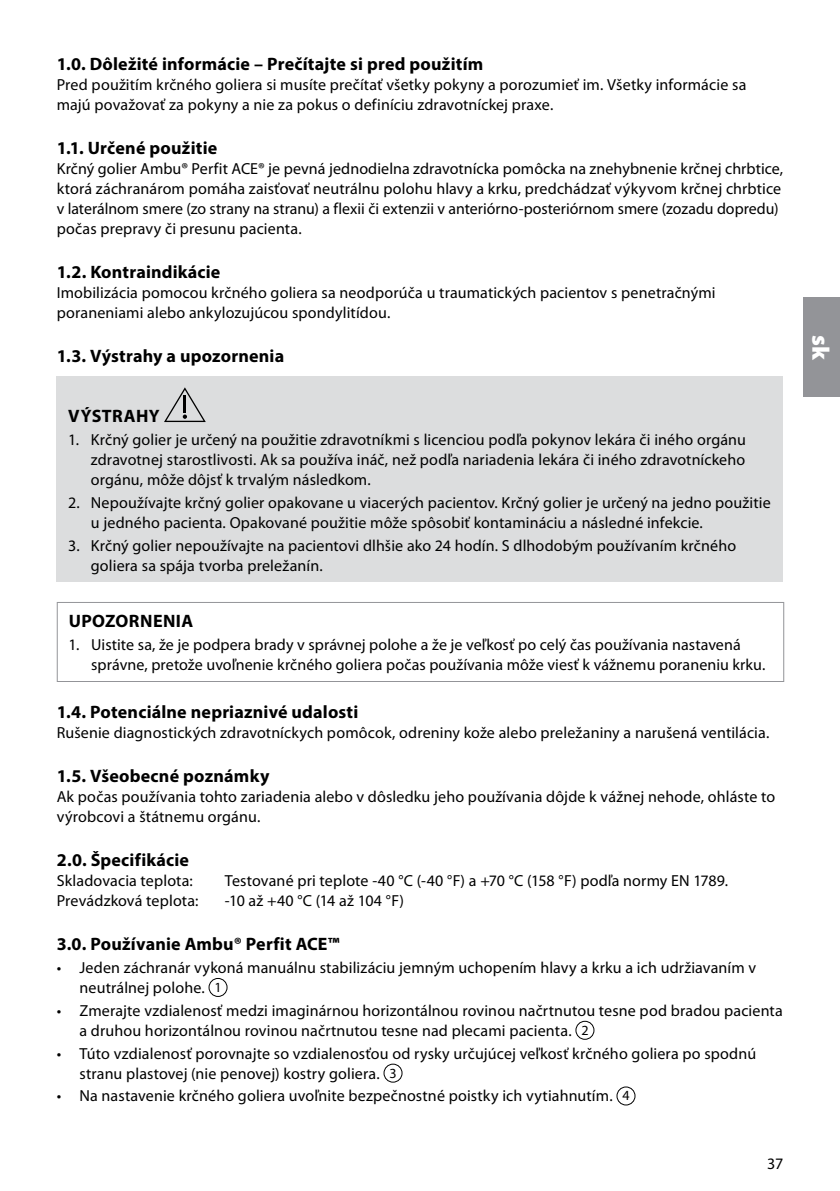
<style>
.page{position:relative;width:840px;height:1191px;background:#fff}
.page>*{position:absolute;margin:0;border:0;box-sizing:border-box;transform-origin:0 0}
.t1{font:900 24px "Myriad Pro";color:#fff}
.t2{font:700 18px "Myriad Pro";letter-spacing:.01em;color:#000}
.t3{font:16px/20px "Myriad Pro";letter-spacing:.005em;color:#000}
.s1{font-size:14px}
</style>
<div class="page">
<div style="left:802px;top:298px;width:37px;height:99px;background:#939498"></div>
<div style="left:57px;top:376px;width:725px;height:206px;background:#dcddde"></div>
<svg style="left:164px;top:387px;width:42px;height:35px"></svg>
<hr style="left:57px;top:602px;width:726px;height:1px;background:#939498">
<hr style="left:57px;top:603px;width:1px;height:78px;background:#939498">
<hr style="left:782px;top:603px;width:1px;height:78px;background:#939498">
<hr style="left:57px;top:681px;width:726px;height:1px;background:#939498">
<div style="left:208px;top:978px;width:19px;height:19px;border:1px solid #000;border-radius:50%"></div>
<div style="left:575px;top:1020px;width:19px;height:19px;border:1px solid #000;border-radius:50%"></div>
<div style="left:383px;top:1063px;width:19px;height:19px;border:1px solid #000;border-radius:50%"></div>
<div style="left:616px;top:1086px;width:19px;height:19px;border:1px solid #000;border-radius:50%"></div>
<p class="t2" style="left:57px;top:52px;width:428px">1.0. Dôležité informácie – Prečítajte si pred použitím</p>
<p class="t3" style="left:57px;top:75px;width:690px">Pred použitím krčného goliera si musíte prečítať všetky pokyny a porozumieť im. Všetky informácie sa majú považovať za pokyny a nie za pokus o definíciu zdravotníckej praxe.</p>
<p class="t2" style="left:57px;top:136px;width:162px">1.1. Určené použitie</p>
<p class="t3" style="left:57px;top:159px;width:727px">Krčný golier Ambu® Perfit ACE® je pevná jednodielna zdravotnícka pomôcka na znehybnenie krčnej chrbtice, ktorá záchranárom pomáha zaisťovať neutrálnu polohu hlavy a krku, predchádzať výkyvom krčnej chrbtice v laterálnom smere (zo strany na stranu) a flexii či extenzii v anteriórno-posteriórnom smere (zozadu dopredu) počas prepravy či presunu pacienta.</p>
<p class="t2" style="left:57px;top:260px;width:165px">1.2. Kontraindikácie</p>
<p class="t3" style="left:57px;top:283px;width:660px">Imobilizácia pomocou krčného goliera sa neodporúča u traumatických pacientov s penetračnými poraneniami alebo ankylozujúcou spondylitídou.</p>
<p class="t2" style="left:57px;top:344px;width:229px">1.3. Výstrahy a upozornenia</p>
<p class="t2" style="left:68px;top:404px;width:93px">VÝSTRAHY</p>
<p class="t3" style="left:91px;top:429px;width:656px;text-align:justify;text-indent:-23px">1. Krčný golier je určený na použitie zdravotníkmi s licenciou podľa pokynov lekára či iného orgánu zdravotnej starostlivosti. Ak sa používa ináč, než podľa nariadenia lekára či iného zdravotníckeho orgánu, môže dôjsť k trvalým následkom.</p>
<p class="t3" style="left:91px;top:492px;width:681px;text-indent:-23px">2. Nepoužívajte krčný golier opakovane u viacerých pacientov. Krčný golier je určený na jedno použitie u jedného pacienta. Opakované použitie môže spôsobiť kontamináciu a následné infekcie.</p>
<p class="t3" style="left:91px;top:535px;width:646px;text-indent:-23px">3. Krčný golier nepoužívajte na pacientovi dlhšie ako 24 hodín. S dlhodobým používaním krčného goliera sa spája tvorba preležanín.</p>
<p class="t2" style="left:69px;top:609px;width:126px">UPOZORNENIA</p>
<p class="t3" style="left:91px;top:634px;width:675px;text-indent:-23px">1. Uistite sa, že je podpera brady v správnej polohe a že je veľkosť po celý čas používania nastavená správne, pretože uvoľnenie krčného goliera počas používania môže viesť k vážnemu poraneniu krku.</p>
<p class="t2" style="left:57px;top:700px;width:303px">1.4. Potenciálne nepriaznivé udalosti</p>
<p class="t3" style="left:57px;top:722px;width:713px">Rušenie diagnostických zdravotníckych pomôcok, odreniny kože alebo preležaniny a narušená ventilácia.</p>
<p class="t2" style="left:57px;top:764px;width:214px">1.5. Všeobecné poznámky</p>
<p class="t3" style="left:57px;top:786px;width:719px">Ak počas používania tohto zariadenia alebo v dôsledku jeho používania dôjde k vážnej nehode, ohláste to výrobcovi a štátnemu orgánu.</p>
<p class="t2" style="left:57px;top:848px;width:134px">2.0. Špecifikácie</p>
<p class="t3" style="left:57px;top:870px;width:137px">Skladovacia teplota:</p>
<p class="t3" style="left:225px;top:870px;width:504px">Testované pri teplote -40 °C (-40 °F) a +70 °C (158 °F) podľa normy EN 1789.</p>
<p class="t3" style="left:57px;top:890px;width:143px">Prevádzková teplota:</p>
<p class="t3" style="left:225px;top:890px;width:180px">-10 až +40 °C (14 až 104 °F)</p>
<p class="t2" style="left:57px;top:932px;width:284px">3.0. Používanie Ambu® Perfit ACE™</p>
<p class="t3" style="left:79px;top:957px;width:678px;text-indent:-23px">• Jeden záchranár vykoná manuálnu stabilizáciu jemným uchopením hlavy a krku a ich udržiavaním v neutrálnej polohe. <span class="s1">1</span></p>
<p class="t3" style="left:79px;top:1000px;width:704px;text-indent:-23px">• Zmerajte vzdialenosť medzi imaginárnou horizontálnou rovinou načrtnutou tesne pod bradou pacienta a druhou horizontálnou rovinou načrtnutou tesne nad plecami pacienta. <span class="s1">2</span></p>
<p class="t3" style="left:79px;top:1043px;width:678px;text-indent:-23px">• Túto vzdialenosť porovnajte so vzdialenosťou od rysky určujúcej veľkosť krčného goliera po spodnú stranu plastovej (nie penovej) kostry goliera. <span class="s1">3</span></p>
<p class="t3" style="left:57px;top:1085px;width:574px">• Na nastavenie krčného goliera uvoľnite bezpečnostné poistky ich vytiahnutím. <span class="s1">4</span></p>
<p class="t3" style="left:766px;top:1153px;width:18px">37</p>
<h1 class="t1" style="left:836px;top:335px;width:27px;rotate:90deg">sk</h1>
</div>
